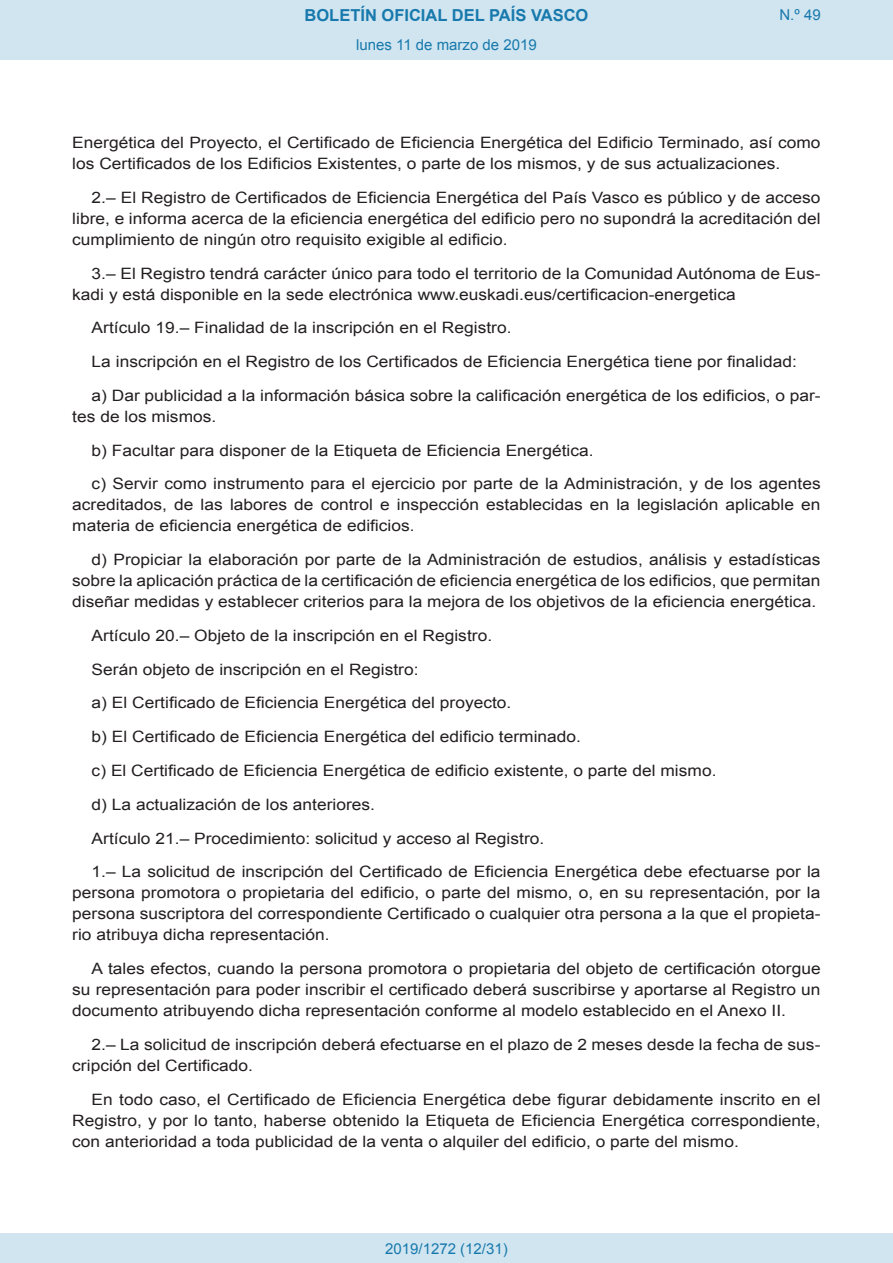
<style>
.page{position:relative;width:893px;height:1263px;background:#fff}
.page>*{position:absolute;margin:0;border:0;box-sizing:border-box;transform-origin:0 0}
.t1{font:700 16.5px "Arial";color:#1879ad}
.BOPVDetalle{font:15.6px/21px "Arial";color:#231f20;text-align:justify;scale:1.11 1}
.Paginacion_Centro{font:15px "Arial";color:#1879ad}
</style>
<div class="page">
<div style="left:0;top:0;width:893px;height:60px;background:#d0e5f0"></div>
<div style="left:0;top:1233px;width:893px;height:30px;background:#d0e5f0"></div>
<p class="t1" style="left:305px;top:4px;width:285px">BOLETÍN OFICIAL DEL PAÍS VASCO</p>
<p class="Paginacion_Centro" style="left:356px;top:35px;width:182px">lunes 11 de marzo de 2019</p>
<p class="Paginacion_Centro" style="left:779px;top:5px;width:43px">N.º 49</p>
<p class="BOPVDetalle" style="left:72px;top:132px;width:676px">Energética del Proyecto, el Certificado de Eficiencia Energética del Edificio Terminado, así como los Certificados de los Edificios Existentes, o parte de los mismos, y de sus actualizaciones.</p>
<p class="BOPVDetalle" style="left:72px;top:187px;width:676px;text-indent:19px">2.– El Registro de Certificados de Eficiencia Energética del País Vasco es público y de acceso libre, e informa acerca de la eficiencia energética del edificio pero no supondrá la acreditación del cumplimiento de ningún otro requisito exigible al edificio.</p>
<p class="BOPVDetalle" style="left:72px;top:263px;width:676px;text-indent:19px">3.– El Registro tendrá carácter único para todo el territorio de la Comunidad Autónoma de Eus&shy;kadi y está disponible en la sede electrónica www.euskadi.eus/certificacion-energetica</p>
<p class="BOPVDetalle" style="left:92px;top:318px;width:380px">Artículo 19.– Finalidad de la inscripción en el Registro.</p>
<p class="BOPVDetalle" style="left:92px;top:351px;width:637px">La inscripción en el Registro de los Certificados de Eficiencia Energética tiene por finalidad:</p>
<p class="BOPVDetalle" style="left:72px;top:385px;width:676px;text-indent:19px">a) Dar publicidad a la información básica sobre la calificación energética de los edificios, o par&shy;tes de los mismos.</p>
<p class="BOPVDetalle" style="left:92px;top:440px;width:454px">b) Facultar para disponer de la Etiqueta de Eficiencia Energética.</p>
<p class="BOPVDetalle" style="left:72px;top:474px;width:676px;text-indent:19px">c) Servir como instrumento para el ejercicio por parte de la Administración, y de los agentes acreditados, de las labores de control e inspección establecidas en la legislación aplicable en materia de eficiencia energética de edificios.</p>
<p class="BOPVDetalle" style="left:72px;top:549px;width:676px;text-indent:19px">d) Propiciar la elaboración por parte de la Administración de estudios, análisis y estadísticas sobre la aplicación práctica de la certificación de eficiencia energética de los edificios, que permitan diseñar medidas y establecer criterios para la mejora de los objetivos de la eficiencia energética.</p>
<p class="BOPVDetalle" style="left:92px;top:625px;width:362px">Artículo 20.– Objeto de la inscripción en el Registro.</p>
<p class="BOPVDetalle" style="left:92px;top:659px;width:296px">Serán objeto de inscripción en el Registro:</p>
<p class="BOPVDetalle" style="left:92px;top:693px;width:380px">a) El Certificado de Eficiencia Energética del proyecto.</p>
<p class="BOPVDetalle" style="left:92px;top:726px;width:442px">b) El Certificado de Eficiencia Energética del edificio terminado.</p>
<p class="BOPVDetalle" style="left:92px;top:760px;width:564px">c) El Certificado de Eficiencia Energética de edificio existente, o parte del mismo.</p>
<p class="BOPVDetalle" style="left:92px;top:794px;width:257px">d) La actualización de los anteriores.</p>
<p class="BOPVDetalle" style="left:92px;top:828px;width:409px">Artículo 21.– Procedimiento: solicitud y acceso al Registro.</p>
<p class="BOPVDetalle" style="left:72px;top:861px;width:676px;text-indent:19px">1.– La solicitud de inscripción del Certificado de Eficiencia Energética debe efectuarse por la persona promotora o propietaria del edificio, o parte del mismo, o, en su representación, por la persona suscriptora del correspondiente Certificado o cualquier otra persona a la que el propieta&shy;rio atribuya dicha representación.</p>
<p class="BOPVDetalle" style="left:72px;top:958px;width:676px;text-indent:19px">A tales efectos, cuando la persona promotora o propietaria del objeto de certificación otorgue su representación para poder inscribir el certificado deberá suscribirse y aportarse al Registro un documento atribuyendo dicha representación conforme al modelo establecido en el Anexo II.</p>
<p class="BOPVDetalle" style="left:72px;top:1034px;width:676px;text-indent:19px">2.– La solicitud de inscripción deberá efectuarse en el plazo de 2 meses desde la fecha de sus&shy;cripción del Certificado.</p>
<p class="BOPVDetalle" style="left:72px;top:1089px;width:676px;text-indent:19px">En todo caso, el Certificado de Eficiencia Energética debe figurar debidamente inscrito en el Registro, y por lo tanto, haberse obtenido la Etiqueta de Eficiencia Energética correspondiente, con anterioridad a toda publicidad de la venta o alquiler del edificio, o parte del mismo.</p>
<p class="Paginacion_Centro" style="left:385px;top:1238px;width:124px">2019/1272 (12/31)</p>
</div>
